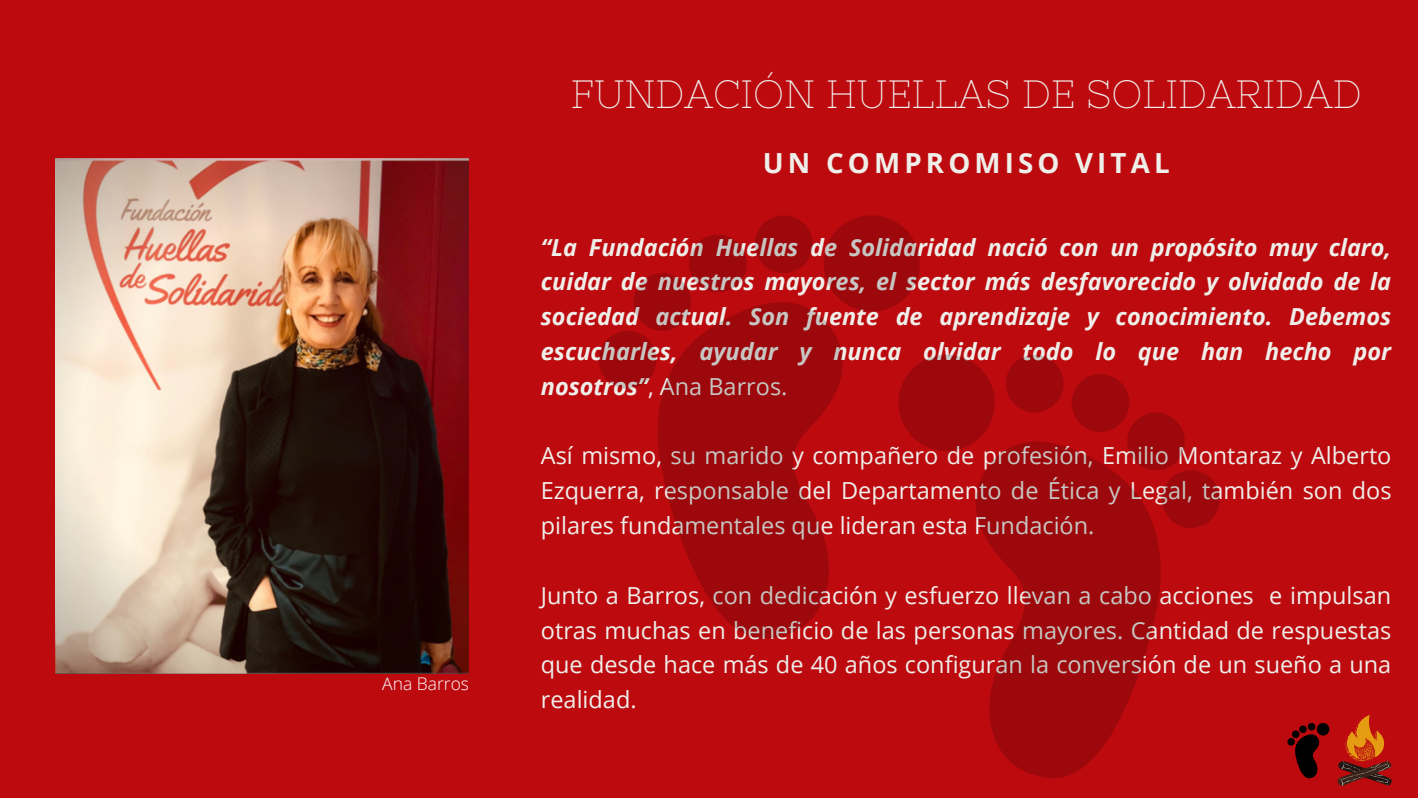
<style>
.page{position:relative;width:1418px;height:798px;background:#bc0a0f}
.page>*{position:absolute;margin:0;border:0;box-sizing:border-box;transform-origin:0 0}
.t1{font:39.38px "Nixie One";color:#efeee9}
.t2{font:700 27.65px "Open Sans";letter-spacing:.15em;color:#efeee9}
.t3{font:23.45px/34.8px "Open Sans";color:#efeee9;text-align:justify}
.t4{font:italic 700 23.45px/34.8px "Open Sans";color:#efeee9;text-align:justify}
.t5{font:300 17.5px "Open Sans";color:#fff}
.s1{font-weight:400;font-style:normal}
</style>
<div class="page">
<img style="left:55px;top:159px;width:414px;height:514px">
<svg style="left:656px;top:302px;width:187px;height:337px;fill:#9d080c"></svg>
<div style="left:598px;top:331px;width:58px;height:58px;background:#9d080c;border-radius:50%"></div>
<div style="left:633px;top:273px;width:58px;height:58px;background:#9d080c;border-radius:50%"></div>
<div style="left:689px;top:235px;width:58px;height:57px;background:#9d080c;border-radius:50%"></div>
<div style="left:755px;top:215px;width:57px;height:58px;background:#9d080c;border-radius:50%"></div>
<div style="left:823px;top:215px;width:97px;height:97px;background:#9d080c;border-radius:50%"></div>
<svg style="left:966px;top:442px;width:195px;height:336px;fill:#9d080c"></svg>
<div style="left:1162px;top:470px;width:57px;height:58px;background:#9d080c;border-radius:50%"></div>
<div style="left:1127px;top:413px;width:58px;height:57px;background:#9d080c;border-radius:50%"></div>
<div style="left:1071px;top:374px;width:58px;height:58px;background:#9d080c;border-radius:50%"></div>
<div style="left:1005px;top:355px;width:58px;height:58px;background:#9d080c;border-radius:50%"></div>
<div style="left:898px;top:355px;width:96px;height:96px;background:#9d080c;border-radius:50%"></div>
<svg style="left:1294px;top:734px;width:26px;height:44px"></svg>
<div style="left:1287px;top:738px;width:7px;height:8px;background:#000;border-radius:50%"></div>
<div style="left:1291px;top:731px;width:8px;height:7px;background:#000;border-radius:50%"></div>
<div style="left:1299px;top:725px;width:7px;height:8px;background:#000;border-radius:50%"></div>
<svg style="left:1307px;top:723px;width:8px;height:8px"></svg>
<svg style="left:1316px;top:723px;width:13px;height:13px"></svg>
<svg style="left:1337px;top:715px;width:54px;height:71px"></svg>
<p class="t5" style="left:382px;top:671px;width:88px">Ana Barros</p>
<h1 class="t1" style="left:571px;top:72px;width:792px">FUNDACIÓN HUELLAS DE SOLIDARIDAD</h1>
<p class="t2" style="left:763px;top:143px;width:408px">UN COMPROMISO VITAL</p>
<p class="t4" style="left:541px;top:229px;width:852px">“La Fundación Huellas de Solidaridad nació con un propósito muy claro, cuidar de nuestros mayores, el sector más desfavorecido y olvidado de la sociedad actual. Son fuente de aprendizaje y conocimiento. Debemos escucharles, ayudar y nunca olvidar todo lo que han hecho por nosotros”<span class="s1">, Ana Barros.</span></p>
<p class="t3" style="left:541px;top:438px;width:852px">Así mismo, su marido y compañero de profesión, Emilio Montaraz y Alberto Ezquerra, responsable del Departamento de Ética y Legal, también son dos pilares fundamentales que lideran esta Fundación.</p>
<p class="t3" style="left:541px;top:577px;width:852px">Junto a Barros, con dedicación y esfuerzo llevan a cabo acciones e impulsan otras muchas en beneficio de las personas mayores. Cantidad de respuestas que desde hace más de 40 años configuran la conversión de un sueño a una realidad.</p>
</div>
